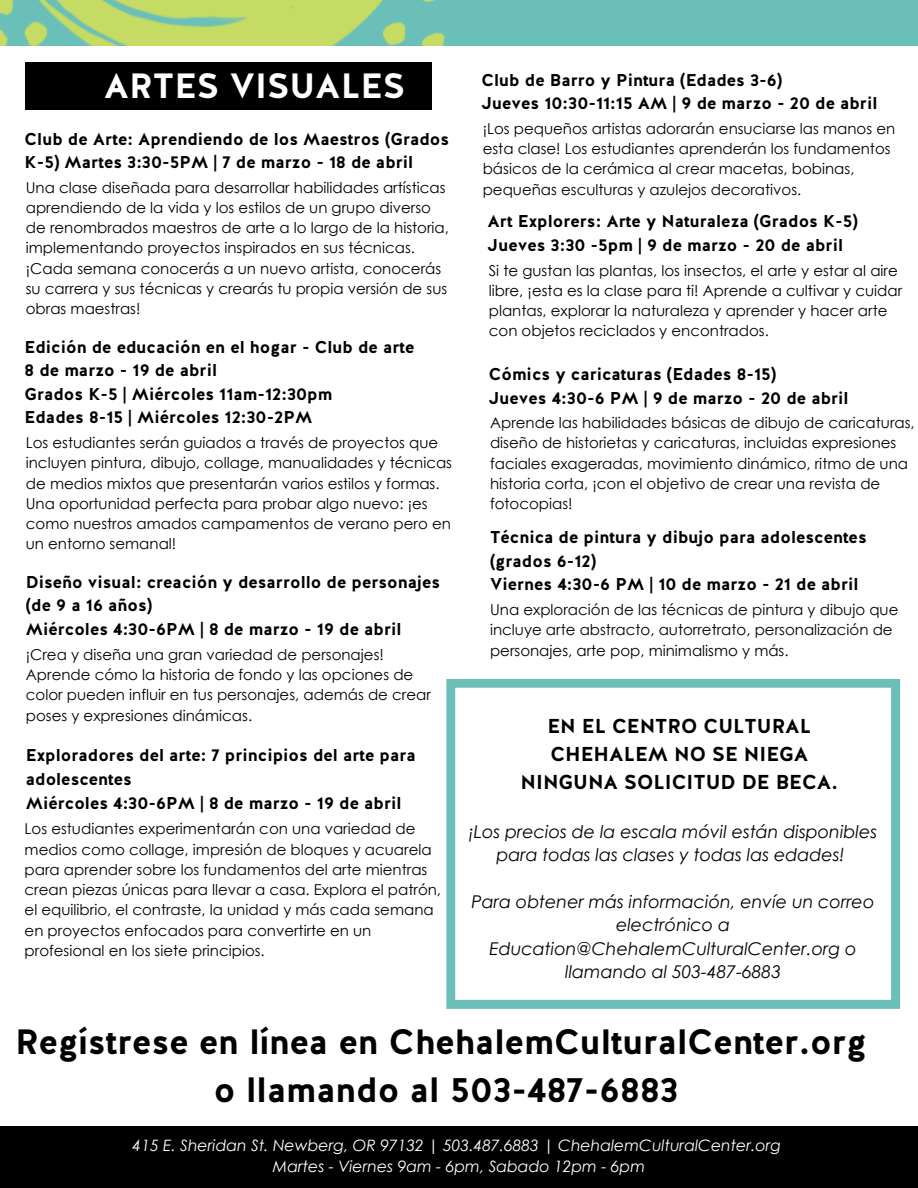
<style>
.page{position:relative;width:918px;height:1188px;background:#fff}
.page>*{position:absolute;margin:0;border:0;box-sizing:border-box;transform-origin:0 0}
.t1{font:700 35.1px/48.3px "Halis GR";color:#000;text-align:center}
.t2{font:700 35.1px "Halis GR";color:#fff}
.t3{font:700 20.1px/28px "Halis GR";color:#000;text-align:center}
.t4{font:italic 17.55px/23.4px "Century Gothic";color:#000;text-align:center}
.t5{font:700 17.1px/23.7px "Halis GR";color:#000}
.t6{font:italic 15.75px/21.3px "Century Gothic";color:#fff;text-align:center}
.t7{font:15px/20.2px "Century Gothic";color:#000}
</style>
<div class="page">
<div style="left:0;top:1126px;width:918px;height:62px;background:#000"></div>
<div style="left:26px;top:62px;width:406px;height:48px;background:#000"></div>
<img style="left:0;top:0;width:918px;height:45px">
<svg style="left:446px;top:679px;width:454px;height:330px"></svg>
<h1 class="t2" style="left:104px;top:63px;width:303px">ARTES VISUALES</h1>
<p class="t5" style="left:25px;top:127px;width:426px">Club de Arte: Aprendiendo de los Maestros (Grados<br>K-5) Martes 3:30-5PM | 7 de marzo - 18 de abril</p>
<p class="t7" style="left:26px;top:177px;width:425px">Una clase diseñada para desarrollar habilidades artísticas aprendiendo de la vida y los estilos de un grupo diverso de renombrados maestros de arte a lo largo de la historia, implementando proyectos inspirados en sus técnicas. ¡Cada semana conocerás a un nuevo artista, conocerás su carrera y sus técnicas y crearás tu propia versión de sus obras maestras!</p>
<p class="t5" style="left:25px;top:335px;width:391px">Edición de educación en el hogar - Club de arte 8 de marzo - 19 de abril<br>Grados K-5 | Miércoles 11am-12:30pm<br>Edades 8-15 | Miércoles 12:30-2PM</p>
<p class="t7" style="left:26px;top:432px;width:428px">Los estudiantes serán guiados a través de proyectos que incluyen pintura, dibujo, collage, manualidades y técnicas de medios mixtos que presentarán varios estilos y formas.<br>Una oportunidad perfecta para probar algo nuevo: ¡es como nuestros amados campamentos de verano pero en un entorno semanal!</p>
<p class="t5" style="left:26px;top:570px;width:416px">Diseño visual: creación y desarrollo de personajes (de 9 a 16 años)<br>Miércoles 4:30-6PM | 8 de marzo - 19 de abril</p>
<p class="t7" style="left:26px;top:644px;width:407px">¡Crea y diseña una gran variedad de personajes!<br>Aprende cómo la historia de fondo y las opciones de color pueden influir en tus personajes, además de crear poses y expresiones dinámicas.</p>
<p class="t5" style="left:26px;top:743px;width:392px">Exploradores del arte: 7 principios del arte para adolescentes<br>Miércoles 4:30-6PM | 8 de marzo - 19 de abril</p>
<p class="t7" style="left:25px;top:818px;width:418px">Los estudiantes experimentarán con una variedad de medios como collage, impresión de bloques y acuarela para aprender sobre los fundamentos del arte mientras crean piezas únicas para llevar a casa. Explora el patrón, el equilibrio, el contraste, la unidad y más cada semana en proyectos enfocados para convertirte en un profesional en los siete principios.</p>
<p class="t5" style="left:482px;top:68px;width:398px">Club de Barro y Pintura (Edades 3-6)<br>Jueves 10:30-11:15 AM | 9 de marzo - 20 de abril</p>
<p class="t7" style="left:483px;top:118px;width:414px">¡Los pequeños artistas adorarán ensuciarse las manos en esta clase! Los estudiantes aprenderán los fundamentos básicos de la cerámica al crear macetas, bobinas, pequeñas esculturas y azulejos decorativos.</p>
<p class="t5" style="left:488px;top:210px;width:372px">Art Explorers: Arte y Naturaleza (Grados K-5)<br>Jueves 3:30 -5pm | 9 de marzo - 20 de abril</p>
<p class="t7" style="left:489px;top:260px;width:415px">Si te gustan las plantas, los insectos, el arte y estar al aire libre, ¡esta es la clase para ti! Aprende a cultivar y cuidar plantas, explorar la naturaleza y aprender y hacer arte con objetos reciclados y encontrados.</p>
<p class="t5" style="left:489px;top:362px;width:361px">Cómics y caricaturas (Edades 8-15)<br>Jueves 4:30-6 PM | 9 de marzo - 20 de abril</p>
<p class="t7" style="left:490px;top:412px;width:426px">Aprende las habilidades básicas de dibujo de caricaturas, diseño de historietas y caricaturas, incluidas expresiones faciales exageradas, movimiento dinámico, ritmo de una historia corta, ¡con el objetivo de crear una revista de fotocopias!</p>
<p class="t5" style="left:490px;top:525px;width:378px">Técnica de pintura y dibujo para adolescentes (grados 6-12)<br>Viernes 4:30-6 PM | 10 de marzo - 21 de abril</p>
<p class="t7" style="left:490px;top:599px;width:410px">Una exploración de las técnicas de pintura y dibujo que incluye arte abstracto, autorretrato, personalización de personajes, arte pop, minimalismo y más.</p>
<h2 class="t3" style="left:521px;top:712px;width:319px">EN EL CENTRO CULTURAL<br>CHEHALEM NO SE NIEGA<br>NINGUNA SOLICITUD DE BECA.</h2>
<p class="t4" style="left:469px;top:819px;width:410px">¡Los precios de la escala móvil están disponibles para todas las clases y todas las edades!</p>
<p class="t4" style="left:471px;top:889px;width:405px">Para obtener más información, envíe un correo electrónico a<br>Education@ChehalemCulturalCenter.org o llamando al 503-487-6883</p>
<h1 class="t1" style="left:15px;top:1017px;width:853px">Regístrese en línea en ChehalemCulturalCenter.org o llamando al 503-487-6883</h1>
<p class="t6" style="left:133px;top:1134px;width:650px">415 E. Sheridan St. Newberg, OR 97132 | 503.487.6883 | ChehalemCulturalCenter.org<br>Martes - Viernes 9am - 6pm, Sabado 12pm - 6pm</p>
</div>
